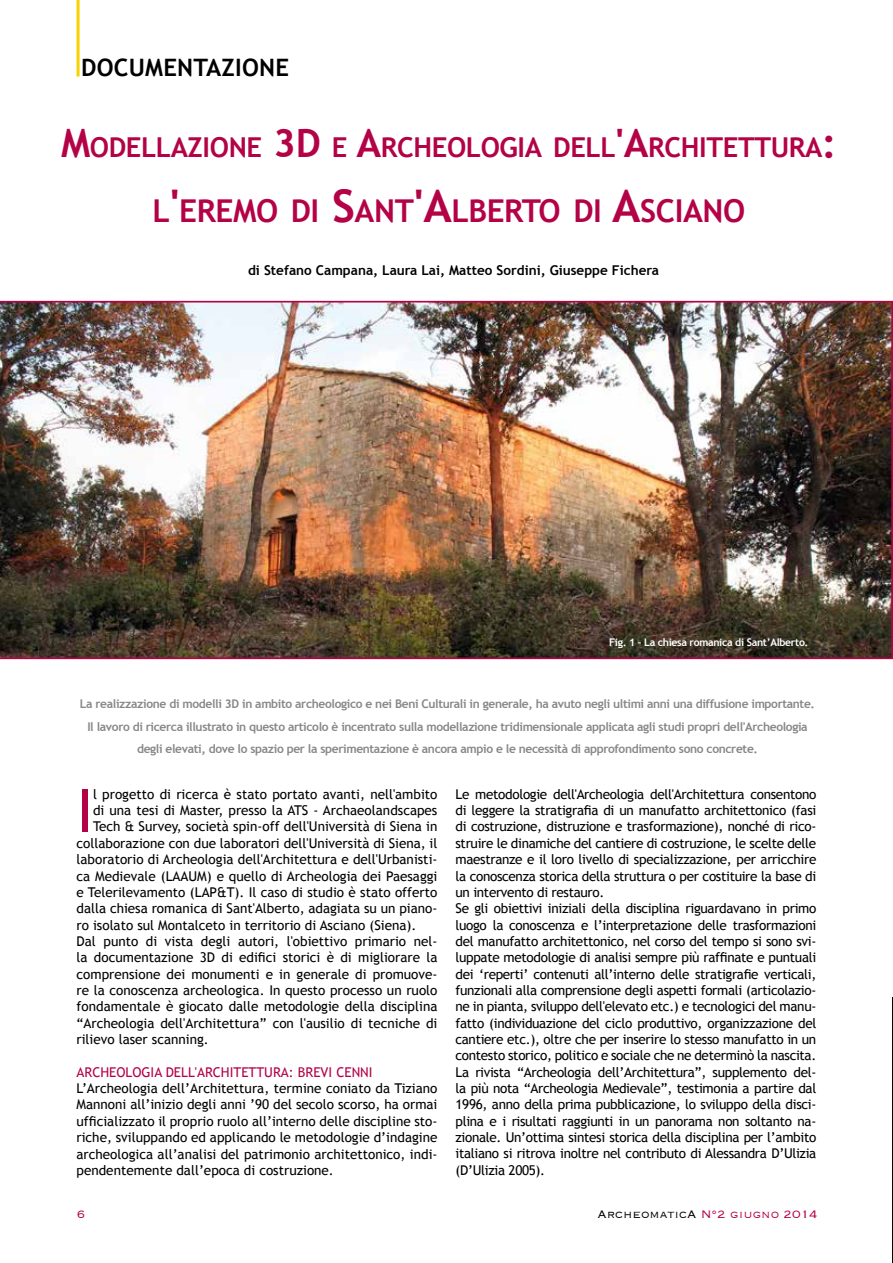
<style>
.page{position:relative;width:893px;height:1263px;background:#fff}
.page>*{position:absolute;margin:0;border:0;box-sizing:border-box;transform-origin:0 0}
.t1{font:59.25px "Trebuchet MS";color:#b40247}
.t2{font:700 31.5px "Trebuchet MS";letter-spacing:-.015em;color:#b40247}
.t3{font:700 27.45px "Trebuchet MS";letter-spacing:-.015em;color:#b40247}
.t4{font:700 24px "Trebuchet MS";letter-spacing:.01em;color:#000}
.t5{font:300 14.1px "Copperplate";color:#b40247}
.t6{font:13.5px/16.4px "Trebuchet MS";letter-spacing:-.025em;color:#000;text-align:justify}
.t7{font:13.5px "Trebuchet MS";color:#000}
.t8{font:700 13.5px "Trebuchet MS";color:#000}
.t9{font:13.5px "Trebuchet MS";color:#b40247}
.t10{font:700 12px/22.5px "Trebuchet MS";letter-spacing:-.03em;color:#878787;text-align:center}
.t11{font:700 10.5px "Trebuchet MS";letter-spacing:-.03em;color:#fff}
.s1{font-size:39.15px}
.s2{font-size:45px}
.s3{color:#000}
</style>
<div class="page">
<hr style="left:77px;top:0;width:3px;height:77px;background:#f7d200">
<hr style="left:892px;top:997px;width:1px;height:266px;background:#010202">
<img style="left:0;top:301px;width:893px;height:358px">
<h3 class="t4" style="left:81px;top:53px;width:210px">DOCUMENTAZIONE</h3>
<h3 class="t3" style="left:61px;top:130px;width:777px"><span class="s1">M</span>ODELLAZIONE <span class="s1">3D</span> E <span class="s1">A</span>RCHEOLOGIA DELL<span class="s1">'A</span>RCHITETTURA<span class="s1">:</span></h3>
<h2 class="t2" style="left:152px;top:191px;width:594px">L<span class="s2">'</span>EREMO DI <span class="s2">S</span>ANT<span class="s2">'A</span>LBERTO DI <span class="s2">A</span>SCIANO</h2>
<p class="t8" style="left:248px;top:261px;width:412px">di Stefano Campana, Laura Lai, Matteo Sordini, Giuseppe Fichera</p>
<p class="t11" style="left:609px;top:635px;width:201px">Fig. 1 – La chiesa romanica di Sant’Alberto.</p>
<p class="t10" style="left:80px;top:693px;width:736px">La realizzazione di modelli 3D in ambito archeologico e nei Beni Culturali in generale, ha avuto negli ultimi anni una diffusione importante.<br>Il lavoro di ricerca illustrato in questo articolo è incentrato sulla modellazione tridimensionale applicata agli studi propri dell'Archeologia degli elevati, dove lo spazio per la sperimentazione è ancora ampio e le necessità di approfondimento sono concrete.</p>
<h1 class="t1" style="left:77px;top:776px;width:18px">I</h1>
<p class="t7" style="left:93px;top:786px;width:346px">l progetto di ricerca è stato portato avanti, nell'ambito</p>
<p class="t6" style="left:455px;top:786px;width:362px;text-align:left">Le metodologie dell'Archeologia dell'Architettura consentono di leggere la stratigrafia di un manufatto architettonico (fasi di costruzione, distruzione e trasformazione), nonché di rico&shy;struire le dinamiche del cantiere di costruzione, le scelte delle maestranze e il loro livello di specializzazione, per arricchire la conoscenza storica della struttura o per costituire la base di un intervento di restauro.<br>Se gli obiettivi iniziali della disciplina riguardavano in primo luogo la conoscenza e l’interpretazione delle trasformazioni del manufatto architettonico, nel corso del tempo si sono svi&shy;luppate metodologie di analisi sempre più raffinate e puntuali dei ‘reperti’ contenuti all’interno delle stratigrafie verticali, funzionali alla comprensione degli aspetti formali (articolazio&shy;ne in pianta, sviluppo dell'elevato etc.) e tecnologici del manu&shy;fatto (individuazione del ciclo produttivo, organizzazione del cantiere etc.), oltre che per inserire lo stesso manufatto in un contesto storico, politico e sociale che ne determinò la nascita.<br>La rivista “Archeologia dell’Architettura”, supplemento del&shy;la più nota “Archeologia Medievale”, testimonia a partire dal 1996, anno della prima pubblicazione, lo sviluppo della disci&shy;plina e i risultati raggiunti in un panorama non soltanto na&shy;zionale. Un’ottima sintesi storica della disciplina per l’ambito italiano si ritrova inoltre nel contributo di Alessandra D’Ulizia (D’Ulizia 2005).</p>
<p class="t7" style="left:93px;top:802px;width:346px">di una tesi di Master, presso la ATS - Archaeolandscapes</p>
<p class="t7" style="left:93px;top:819px;width:346px">Tech &amp; Survey, società spin-off dell'Università di Siena in</p>
<p class="t7" style="left:77px;top:835px;width:362px">collaborazione con due laboratori dell'Università di Siena, il</p>
<p class="t7" style="left:77px;top:851px;width:362px">laboratorio di Archeologia dell'Architettura e dell'Urbanisti-</p>
<p class="t7" style="left:77px;top:868px;width:362px">ca Medievale (LAAUM) e quello di Archeologia dei Paesaggi</p>
<p class="t7" style="left:77px;top:884px;width:362px">e Telerilevamento (LAP&amp;T). Il caso di studio è stato offerto</p>
<p class="t7" style="left:77px;top:900px;width:362px">dalla chiesa romanica di Sant'Alberto, adagiata su un piano-</p>
<p class="t7" style="left:77px;top:917px;width:341px">ro isolato sul Montalceto in territorio di Asciano (Siena).</p>
<p class="t7" style="left:77px;top:933px;width:362px">Dal punto di vista degli autori, l'obiettivo primario nel-</p>
<p class="t7" style="left:77px;top:949px;width:362px">la documentazione 3D di edifici storici è di migliorare la</p>
<p class="t7" style="left:77px;top:966px;width:362px">comprensione dei monumenti e in generale di promuove-</p>
<p class="t7" style="left:77px;top:982px;width:362px">re la conoscenza archeologica. In questo processo un ruolo</p>
<p class="t7" style="left:77px;top:998px;width:362px">fondamentale è giocato dalle metodologie della disciplina</p>
<p class="t7" style="left:77px;top:1015px;width:362px">“Archeologia dell'Architettura” con l'ausilio di tecniche di</p>
<p class="t7" style="left:77px;top:1031px;width:134px">rilievo laser scanning.</p>
<p class="t9" style="left:77px;top:1064px;width:298px">ARCHEOLOGIA DELL'ARCHITETTURA: BREVI CENNI</p>
<p class="t6" style="left:77px;top:1080px;width:362px">L’Archeologia dell’Architettura, termine coniato da Tiziano Mannoni all’inizio degli anni ’90 del secolo scorso, ha ormai ufficializzato il proprio ruolo all’interno delle discipline sto&shy;riche, sviluppando ed applicando le metodologie d’indagine archeologica all’analisi del patrimonio architettonico, indi&shy;pendentemente dall’epoca di costruzione.</p>
<p class="t5" style="left:77px;top:1205px;width:10px">6</p>
<p class="t5" style="left:597px;top:1205px;width:222px"><span class="s3">ArcheomaticA</span> N°2 giugno 2014</p>
</div>
